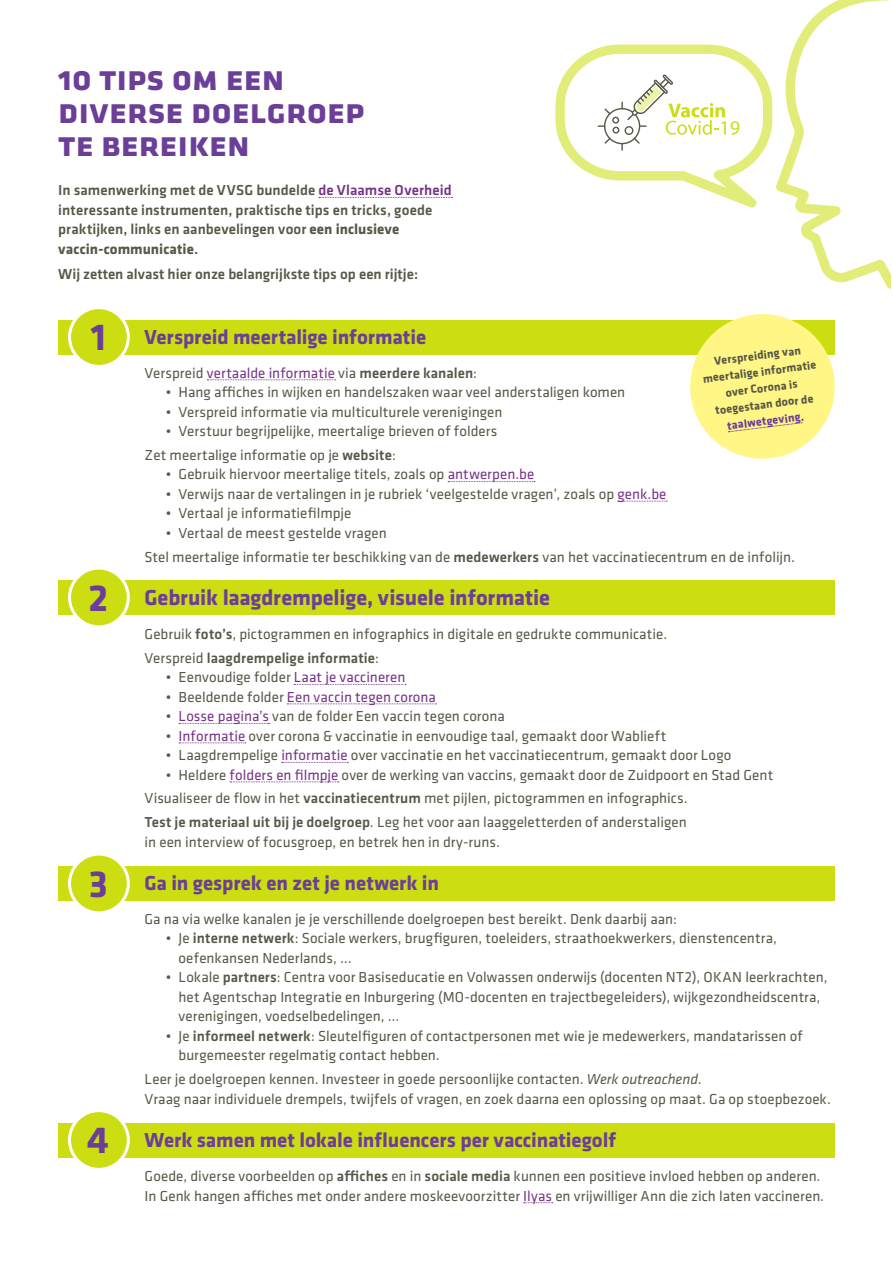
<style>
.page{position:relative;width:893px;height:1263px;background:#fff}
.page>*{position:absolute;margin:0;border:0;box-sizing:border-box;transform-origin:0 0}
.tiptitel_korte_versi{font:700 39px "Klavika";color:#6b3e98}
.t1{font:700 36px/33px "Klavika";color:#6b3e98}
.Kop_van_een_tip_uitg{font:700 22.5px "Klavika";letter-spacing:-.005em;color:#6b3e98}
.Kop_van_een_tip_uitg-2{font:700 21px "Klavika";letter-spacing:-.005em;color:#6b3e98}
.t2{font:15px/19.5px "Klavika";color:#585849}
.t3{font:500 15px/19.5px "Klavika";letter-spacing:.005em;color:#585849}
.t4{font:15px "Klavika";color:#738}
.t5{font:700 12px/16.5px "Klavika";color:#585849;text-align:center}
.s1{color:#738}
.s2{font-weight:700}
.s3{color:#585849}
.s4{font-weight:500;color:#585849}
.s5{font-weight:500}
.s6{font-weight:400}
.s7{font-style:italic}
.s8{color:#6b3e98}
</style>
<div class="page">
<div style="left:58px;top:320px;width:777px;height:34px;background:#ccde12"></div>
<div style="left:58px;top:580px;width:777px;height:34px;background:#ccde12"></div>
<div style="left:58px;top:866px;width:777px;height:34px;background:#ccde12"></div>
<div style="left:58px;top:1123px;width:777px;height:34px;background:#ccde12"></div>
<svg style="left:207px;top:379px;width:129px;height:1px"></svg>
<svg style="left:448px;top:481px;width:87px;height:1px"></svg>
<svg style="left:618px;top:501px;width:49px;height:1px"></svg>
<svg style="left:294px;top:684px;width:112px;height:1px"></svg>
<svg style="left:287px;top:703px;width:150px;height:1px"></svg>
<svg style="left:179px;top:723px;width:91px;height:1px"></svg>
<svg style="left:179px;top:742px;width:67px;height:1px"></svg>
<svg style="left:282px;top:762px;width:66px;height:1px"></svg>
<svg style="left:230px;top:781px;width:109px;height:1px"></svg>
<svg style="left:524px;top:1202px;width:29px;height:1px"></svg>
<svg style="left:319px;top:197px;width:133px;height:1px"></svg>
<div style="left:70px;top:308px;width:58px;height:58px;background:#ccde12;border-radius:50%"></div>
<div style="left:68px;top:306px;width:62px;height:62px;border:3px solid #fff;border-radius:50%"></div>
<div style="left:70px;top:568px;width:58px;height:59px;background:#ccde12;border-radius:50%"></div>
<div style="left:68px;top:567px;width:62px;height:61px;border:3px solid #fff;border-radius:50%"></div>
<div style="left:70px;top:854px;width:58px;height:59px;background:#ccde12;border-radius:50%"></div>
<div style="left:68px;top:852px;width:62px;height:62px;border:3px solid #fff;border-radius:50%"></div>
<div style="left:70px;top:1110px;width:58px;height:59px;background:#ccde12;border-radius:50%"></div>
<div style="left:68px;top:1109px;width:62px;height:62px;border:3px solid #fff;border-radius:50%"></div>
<svg style="left:686px;top:314px;width:149px;height:145px"></svg>
<svg style="left:555px;top:0;width:336px;height:289px"></svg>
<p class="t1" style="left:58px;top:60px;width:308px">10 tips om een diverse doelgroep te bereiken</p>
<p class="t3" style="left:58px;top:180px;width:395px">In samenwerking met de VVSG bundelde <span class="s1">de Vlaamse Overheid </span>interessante instrumenten, praktische tips en tricks, goede praktijken, links en aanbevelingen voor <span class="s2">een inclusieve vaccin-communicatie</span>.</p>
<p class="t3" style="left:58px;top:264px;width:361px">Wij zetten alvast hier onze belangrijkste tips op een rijtje:</p>
<p class="tiptitel_korte_versi" style="left:91px;top:309px;width:16px">1</p>
<p class="tiptitel_korte_versi" style="left:88px;top:569px;width:21px">2</p>
<p class="tiptitel_korte_versi" style="left:89px;top:855px;width:20px">3</p>
<p class="tiptitel_korte_versi" style="left:87px;top:1112px;width:23px">4</p>
<p class="Kop_van_een_tip_uitg-2" style="left:145px;top:322px;width:283px">Verspreid meertalige informatie</p>
<p class="t4" style="left:145px;top:363px;width:334px"><span class="s3">Verspreid</span> vertaalde informatie <span class="s3">via</span> <span class="s4">meerdere kanalen</span><span class="s3">:</span></p>
<p class="t2" style="left:166px;top:382px;width:461px">• Hang affiches in wijken en handelszaken waar veel anderstaligen komen</p>
<p class="t2" style="left:166px;top:401px;width:338px">• Verspreid informatie via multiculturele verenigingen</p>
<p class="t2" style="left:166px;top:421px;width:333px">• Verstuur begrijpelijke, meertalige brieven of folders</p>
<p class="t2" style="left:145px;top:445px;width:253px">Zet meertalige informatie op je <span class="s5">website</span>:</p>
<p class="t2" style="left:166px;top:464px;width:370px">• Gebruik hiervoor meertalige titels, zoals op <span class="s1">antwerpen.be</span></p>
<p class="t2" style="left:166px;top:484px;width:502px">• Verwijs naar de vertalingen in je rubriek ‘veelgestelde vragen’, zoals op <span class="s1">genk.be</span></p>
<p class="t2" style="left:166px;top:503px;width:187px">• Vertaal je informatiefilmpje</p>
<p class="t2" style="left:166px;top:523px;width:222px">• Vertaal de meest gestelde vragen</p>
<p class="t2" style="left:145px;top:546px;width:652px">Stel meertalige informatie ter beschikking van de <span class="s5">medewerkers</span> van het vaccinatiecentrum en de infolijn.</p>
<p class="Kop_van_een_tip_uitg" style="left:145px;top:581px;width:407px">Gebruik laagdrempelige, visuele informatie</p>
<p class="t2" style="left:145px;top:624px;width:524px">Gebruik <span class="s5">foto’s</span>, pictogrammen en infographics in digitale en gedrukte communicatie.</p>
<p class="t3" style="left:145px;top:647px;width:236px"><span class="s6">Verspreid</span> laagdrempelige informatie<span class="s6">:</span></p>
<p class="t2" style="left:166px;top:667px;width:241px">• Eenvoudige folder <span class="s1">Laat je vaccineren</span></p>
<p class="t4" style="left:166px;top:687px;width:272px"><span class="s3">• Beeldende folder</span> Een vaccin tegen corona</p>
<p class="t2" style="left:166px;top:706px;width:341px">• <span class="s1">Losse pagina’s</span> van de folder Een vaccin tegen corona</p>
<p class="t2" style="left:166px;top:725px;width:502px">• <span class="s1">Informatie</span> over corona &amp; vaccinatie in eenvoudige taal, gemaakt door Wablieft</p>
<p class="t2" style="left:166px;top:745px;width:567px">• Laagdrempelige <span class="s1">informatie</span> over vaccinatie en het vaccinatiecentrum, gemaakt door Logo</p>
<p class="t2" style="left:166px;top:764px;width:609px">• Heldere <span class="s1">folders en filmpje</span> over de werking van vaccins, gemaakt door de Zuidpoort en Stad Gent</p>
<p class="t2" style="left:145px;top:788px;width:545px">Visualiseer de flow in het <span class="s5">vaccinatiecentrum</span> met pijlen, pictogrammen en infographics.</p>
<p class="t2" style="left:145px;top:812px;width:544px"><span class="s5">Test je materiaal uit bij je doelgroep</span>. Leg het voor aan laaggeletterden of anderstaligen in een interview of focusgroep, en betrek hen in dry-runs.</p>
<p class="Kop_van_een_tip_uitg-2" style="left:145px;top:868px;width:296px">Ga in gesprek en zet je netwerk in</p>
<p class="t2" style="left:145px;top:909px;width:534px">Ga na via welke kanalen je je verschillende doelgroepen best bereikt. Denk daarbij aan:</p>
<p class="t2" style="left:179px;top:928px;width:600px;text-indent:-13px">• Je <span class="s5">interne netwerk</span>: Sociale werkers, brugfiguren, toeleiders, straathoekwerkers, dienstencentra, oefenkansen Nederlands, …</p>
<p class="t2" style="left:179px;top:967px;width:650px;text-indent:-13px">• Lokale <span class="s5">partners</span>: Centra voor Basiseducatie en Volwassen onderwijs (docenten NT2), OKAN leerkrachten, het Agentschap Integratie en Inburgering (MO-docenten en trajectbegeleiders), wijkgezondheidscentra, verenigingen, voedselbedelingen, …</p>
<p class="t2" style="left:179px;top:1026px;width:626px;text-indent:-13px">• Je <span class="s5">informeel netwerk</span>: Sleutelfiguren of contactpersonen met wie je medewerkers, mandatarissen of burgemeester regelmatig contact hebben.</p>
<p class="t2" style="left:145px;top:1069px;width:688px">Leer je doelgroepen kennen. Investeer in goede persoonlijke contacten. <span class="s7">Werk outreachend</span>.<br>Vraag naar individuele drempels, twijfels of vragen, en zoek daarna een oplossing op maat. Ga op stoepbezoek.</p>
<p class="Kop_van_een_tip_uitg-2" style="left:145px;top:1125px;width:473px">Werk samen met lokale influencers per vaccinatiegolf</p>
<p class="t2" style="left:145px;top:1166px;width:681px">Goede, diverse voorbeelden op <span class="s5">affiches</span> en in <span class="s5">sociale media</span> kunnen een positieve invloed hebben op anderen.<br>In Genk hangen affiches met onder andere moskeevoorzitter <span class="s1">Ilyas</span> en vrijwilliger Ann die zich laten vaccineren.</p>
<p class="t5" style="left:700px;top:354px;width:116px;rotate:-7deg">Verspreiding van meertalige informatie overCorona is toegestaan doorde <span class="s8">taalwetgeving</span>.</p>
</div>
